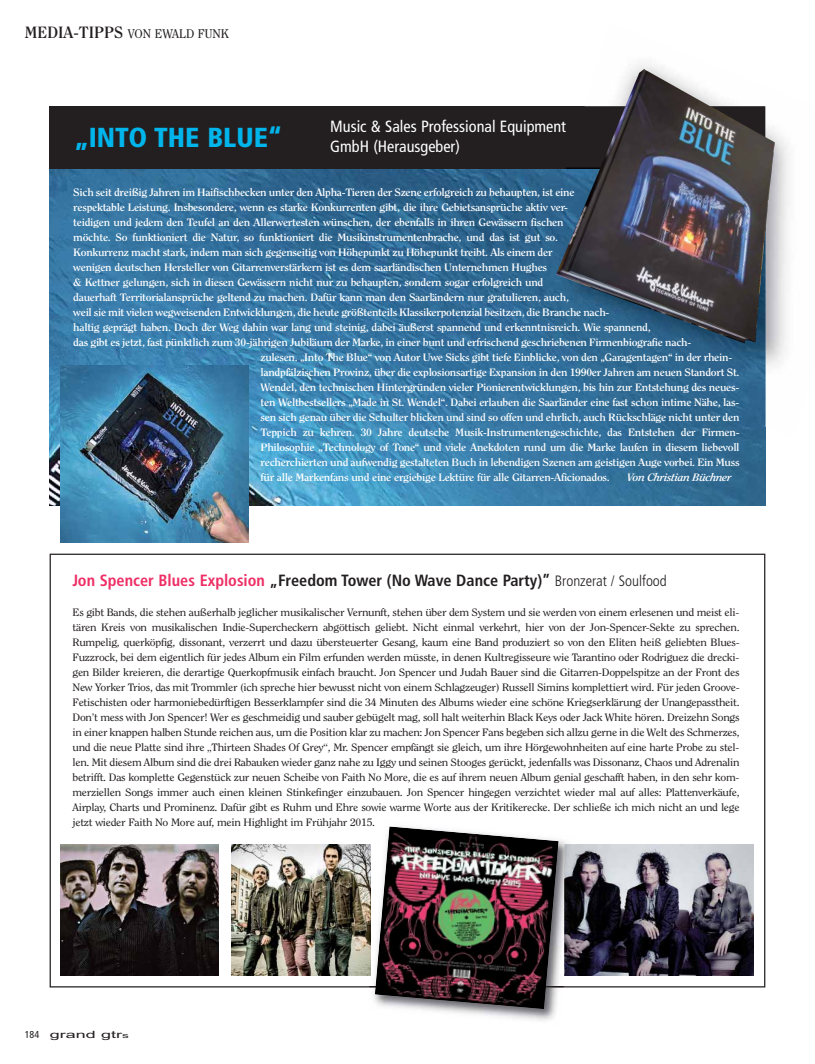
<style>
.page{position:relative;width:815px;height:1064px;background:#fff}
.page>*{position:absolute;margin:0;border:0;box-sizing:border-box;transform-origin:0 0}
.t1{font:900 condensed 27.5px "Frutiger LT Std";color:#00b5eb}
.t2{font:700 condensed 16.25px "Frutiger LT Std";color:#231f20}
.t3{font:condensed 16.25px "Frutiger LT Std";color:#fff}
.t4{font:12.5px "Clearface Std";color:#231f20}
.t5{font:700 10.62px "Clearface Std";letter-spacing:-.025em;color:#fff;scale:1.1 1}
.t6{font:10.62px/15px "Clearface Std";letter-spacing:-.025em;color:#231f20;text-align:justify;scale:1.1 1}
.t7{font:italic 700 10.62px "Clearface Std";letter-spacing:-.025em;color:#fff;scale:1.1 1}
.t8{font:10px "Arial";color:#231f20;scale:1.8 1}
.s1{font-weight:700;font-size:16.25px}
.s2{color:#ee2e65}
.s3{font-weight:300;font-size:15px}
.s4{font-family:"Frutiger LT Std";font-stretch:condensed}
.s5{font-size:7.5px}
</style>
<div class="page">
<img style="left:50px;top:169px;width:715px;height:337px">
<div style="left:50px;top:106px;width:715px;height:63px;background:#231f20"></div>
<img style="left:585px;top:64px;width:204px;height:374px">
<img style="left:517px;top:169px;width:248px;height:258px">
<img style="left:556px;top:69px;width:219px;height:274px">
<img style="left:61px;top:366px;width:187px;height:176px">
<img style="left:61px;top:844px;width:158px;height:131px">
<img style="left:232px;top:844px;width:138px;height:131px">
<img style="left:576px;top:844px;width:178px;height:131px">
<img style="left:370px;top:840px;width:206px;height:146px">
<img style="left:368px;top:987px;width:188px;height:34px">
<img style="left:370px;top:986px;width:193px;height:2px">
<img style="left:564px;top:844px;width:12px;height:128px">
<img style="left:375px;top:826px;width:184px;height:183px">
<p class="t4" style="left:25px;top:27px;width:206px"><span class="s1">MEDIA-TIPPS</span> VON EWALD FUNK</p>
<h1 class="t1" style="left:74px;top:122px;width:209px">„INTO THE BLUE“</h1>
<h2 class="t3" style="left:330px;top:116px;width:237px">Music &amp; Sales Professional Equipment</h2>
<h2 class="t3" style="left:330px;top:137px;width:131px">GmbH (Herausgeber)</h2>
<p class="t5" style="left:73px;top:187px;width:457px">Sich seit dreißig Jahren im Haifischbecken unter den Alpha-Tieren der Szene erfolgreich zu behaupten, ist eine</p>
<p class="t5" style="left:73px;top:202px;width:451px">respektable Leistung. Insbesondere, wenn es starke Konkurrenten gibt, die ihre Gebietsansprüche aktiv ver-</p>
<p class="t5" style="left:73px;top:217px;width:447px">teidigen und jedem den Teufel an den Allerwertesten wünschen, der ebenfalls in ihren Gewässern fischen</p>
<p class="t5" style="left:73px;top:232px;width:442px">möchte. So funktioniert die Natur, so funktioniert die Musikinstrumentenbrache, und das ist gut so.</p>
<p class="t5" style="left:73px;top:247px;width:437px">Konkurrenz macht stark, indem man sich gegenseitig von Höhepunkt zu Höhepunkt treibt. Als einem der</p>
<p class="t5" style="left:73px;top:262px;width:432px">wenigen deutschen Hersteller von Gitarrenverstärkern ist es dem saarländischen Unternehmen Hughes</p>
<p class="t5" style="left:73px;top:277px;width:429px">&amp; Kettner gelungen, sich in diesen Gewässern nicht nur zu behaupten, sondern sogar erfolgreich und</p>
<p class="t5" style="left:73px;top:292px;width:452px">dauerhaft Territorialansprüche geltend zu machen. Dafür kann man den Saarländern nur gratulieren, auch,</p>
<p class="t5" style="left:73px;top:307px;width:489px">weil sie mit vielen wegweisenden Entwicklungen, die heute größtenteils Klassikerpotenzial besitzen, die Branche nach-</p>
<p class="t5" style="left:73px;top:322px;width:526px">haltig geprägt haben. Doch der Weg dahin war lang und steinig, dabei äußerst spannend und erkenntnisreich. Wie spannend,</p>
<p class="t5" style="left:73px;top:337px;width:563px">das gibt es jetzt, fast pünktlich zum 30-jährigen Jubiläum der Marke, in einer bunt und erfrischend geschriebenen Firmenbiografie nach-</p>
<p class="t5" style="left:261px;top:352px;width:430px">zulesen. „Into The Blue“ von Autor Uwe Sicks gibt tiefe Einblicke, von den „Garagentagen“ in der rhein-</p>
<p class="t5" style="left:261px;top:367px;width:437px">landpfälzischen Provinz, über die explosionsartige Expansion in den 1990er Jahren am neuen Standort St.</p>
<p class="t5" style="left:261px;top:382px;width:437px">Wendel, den technischen Hintergründen vieler Pionierentwicklungen, bis hin zur Entstehung des neues-</p>
<p class="t5" style="left:261px;top:397px;width:437px">ten Weltbestsellers „Made in St. Wendel“. Dabei erlauben die Saarländer eine fast schon intime Nähe, las-</p>
<p class="t5" style="left:261px;top:412px;width:437px">sen sich genau über die Schulter blicken und sind so offen und ehrlich, auch Rückschläge nicht unter den</p>
<p class="t5" style="left:261px;top:427px;width:437px">Teppich zu kehren. 30 Jahre deutsche Musik-Instrumentengeschichte, das Entstehen der Firmen-</p>
<p class="t5" style="left:261px;top:442px;width:437px">Philosophie „Technology of Tone“ und viele Anekdoten rund um die Marke laufen in diesem liebevoll</p>
<p class="t5" style="left:261px;top:457px;width:437px">recherchierten und aufwendig gestalteten Buch in lebendigen Szenen am geistigen Auge vorbei. Ein Muss</p>
<p class="t5" style="left:261px;top:472px;width:319px">für alle Markenfans und eine ergiebige Lektüre für alle Gitarren-Aficionados.</p>
<p class="t7" style="left:627px;top:471px;width:97px">Von Christian Büchner</p>
<h2 class="t2" style="left:73px;top:571px;width:596px"><span class="s2">Jon Spencer Blues Explosion</span> „Freedom Tower (No Wave Dance Party)” <span class="s3">Bronzerat / Soulfood</span></h2>
<p class="t6" style="left:73px;top:605px;width:608px">Es gibt Bands, die stehen außerhalb jeglicher musikalischer Vernunft, stehen über dem System und sie werden von einem erlesenen und meist eli&shy;tären Kreis von musikalischen Indie-Supercheckern abgöttisch geliebt. Nicht einmal verkehrt, hier von der Jon-Spencer-Sekte zu sprechen.<br>Rumpelig, querköpfig, dissonant, verzerrt und dazu übersteuerter Gesang, kaum eine Band produziert so von den Eliten heiß geliebten Blues-Fuzzrock, bei dem eigentlich für jedes Album ein Film erfunden werden müsste, in denen Kultregisseure wie Tarantino oder Rodriguez die drecki&shy;gen Bilder kreieren, die derartige Querkopfmusik einfach braucht. Jon Spencer und Judah Bauer sind die Gitarren-Doppelspitze an der Front des New Yorker Trios, das mit Trommler (ich spreche hier bewusst nicht von einem Schlagzeuger) Russell Simins komplettiert wird. Für jeden Groove-Fetischisten oder harmoniebedürftigen Besserklampfer sind die 34 Minuten des Albums wieder eine schöne Kriegserklärung der Unangepasstheit.<br>Don’t mess with Jon Spencer! Wer es geschmeidig und sauber gebügelt mag, soll halt weiterhin Black Keys oder Jack White hören. Dreizehn Songs in einer knappen halben Stunde reichen aus, um die Position klar zu machen: Jon Spencer Fans begeben sich allzu gerne in die Welt des Schmerzes, und die neue Platte sind ihre „Thirteen Shades Of Grey“, Mr. Spencer empfängt sie gleich, um ihre Hörgewohnheiten auf eine harte Probe zu stel&shy;len. Mit diesem Album sind die drei Rabauken wieder ganz nahe zu Iggy und seinen Stooges gerückt, jedenfalls was Dissonanz, Chaos und Adrenalin betrifft. Das komplette Gegenstück zur neuen Scheibe von Faith No More, die es auf ihrem neuen Album genial geschafft haben, in den sehr kom&shy;merziellen Songs immer auch einen kleinen Stinkefinger einzubauen. Jon Spencer hingegen verzichtet wieder mal auf alles: Plattenverkäufe, Airplay, Charts und Prominenz. Dafür gibt es Ruhm und Ehre sowie warme Worte aus der Kritikerecke. Der schließe ich mich nicht an und lege jetzt wieder Faith No More auf, mein Highlight im Frühjahr 2015.</p>
<p class="t8" style="left:25px;top:1031px;width:59px"><span class="s4">184</span> grand gtr<span class="s5">s</span></p>
</div>
